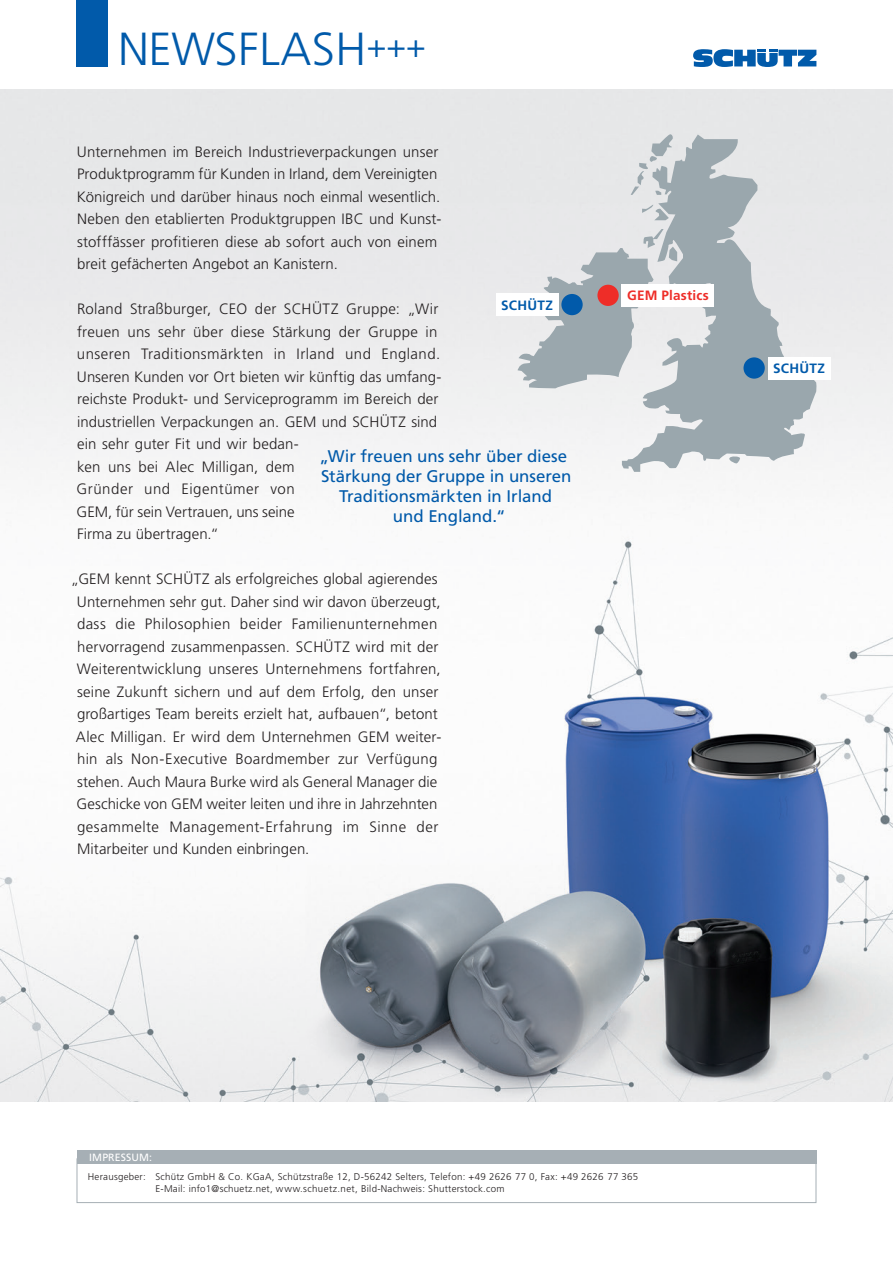
<style>
.page{position:relative;width:893px;height:1263px;background:#fff}
.page>*{position:absolute;margin:0;border:0;box-sizing:border-box;transform-origin:0 0}
.t1{font:300 46.35px "Frutiger LT Pro";letter-spacing:.01em;color:#015aaa}
.t2{font:16.8px/20px "Frutiger LT Pro";letter-spacing:-.005em;color:#015aaa;text-align:center}
.t3{font:300 15px/22.5px "Frutiger LT Pro";letter-spacing:.01em;color:#231f20}
.t4{font:700 13.5px "Frutiger LT Pro";letter-spacing:.02em;color:#015aaa}
.t5{font:700 13.5px "Frutiger LT Pro";letter-spacing:.015em;color:#ee2d28}
.t6{font:10.5px "Frutiger LT Pro";letter-spacing:.01em;color:#fff}
.t7{font:300 9.75px/12px "Frutiger LT Pro";letter-spacing:.025em;color:#231f20}
</style>
<div class="page">
<img style="left:0;top:89px;width:893px;height:1013px">
<svg style="left:622px;top:134px;width:195px;height:338px;background:#c0c7cb"></svg>
<svg style="left:729px;top:455px;width:12px;height:8px"></svg>
<svg style="left:631px;top:133px;width:42px;height:62px;background:#d1d5d7"></svg>
<svg style="left:642px;top:204px;width:27px;height:16px"></svg>
<svg style="left:518px;top:229px;width:159px;height:160px;background:#c6cccf"></svg>
<div style="left:597px;top:285px;width:22px;height:21px;background:#ee2d28;border-radius:50%"></div>
<div style="left:743px;top:357px;width:22px;height:22px;background:#015aaa;border-radius:50%"></div>
<div style="left:561px;top:294px;width:22px;height:21px;background:#015aaa;border-radius:50%"></div>
<div style="left:496px;top:294px;width:63px;height:22px;background:#fff"></div>
<div style="left:768px;top:357px;width:63px;height:22px;background:#fff"></div>
<div style="left:622px;top:285px;width:92px;height:22px;background:#fff"></div>
<svg style="left:693px;top:49px;width:123px;height:18px"></svg>
<div style="left:77px;top:0;width:31px;height:67px;background:#015aaa"></div>
<div style="left:77px;top:1158px;width:739px;height:45px;border:1px solid #a6afb5"></div>
<div style="left:77px;top:1150px;width:739px;height:13px;background:#a6afb5"></div>
<h1 class="t1" style="left:118px;top:22px;width:309px">NEWSFLASH<sup>+++</sup></h1>
<p class="t3" style="left:77px;top:140px;width:366px">Unternehmen im Bereich Industrieverpackungen unser Produktprogramm für Kunden in Irland, dem Vereinigten Königreich und darüber hinaus noch einmal wesentlich.<br>Neben den etablierten Produktgruppen IBC und Kunst&shy;stofffässer profitieren diese ab sofort auch von einem breit gefächerten Angebot an Kanistern.</p>
<p class="t3" style="left:77px;top:298px;width:366px">Roland Straßburger, CEO der SCHÜTZ Gruppe: „Wir freuen uns sehr über diese Stärkung der Gruppe in unseren Traditionsmärkten in Irland und England.<br>Unseren Kunden vor Ort bieten wir künftig das umfang&shy;reichste Produkt- und Serviceprogramm im Bereich der industriellen Verpackungen an. GEM und SCHÜTZ sind ein sehr guter Fit und wir bedan-<br>ken uns bei Alec Milligan, dem<br>Gründer und Eigentümer von<br>GEM, für sein Vertrauen, uns seine<br>Firma zu übertragen.“</p>
<p class="t3" style="left:76px;top:568px;width:367px;text-indent:-5px">„GEM kennt SCHÜTZ als erfolgreiches global agierendes Unternehmen sehr gut. Daher sind wir davon überzeugt, dass die Philosophien beider Familienunternehmen hervorragend zusammenpassen. SCHÜTZ wird mit der Weiterentwicklung unseres Unternehmens fortfahren, seine Zukunft sichern und auf dem Erfolg, den unser großartiges Team bereits erzielt hat, aufbauen“, betont Alec Milligan. Er wird dem Unternehmen GEM weiter&shy;hin als Non-Executive Boardmember zur Verfügung stehen. Auch Maura Burke wird als General Manager die Geschicke von GEM weiter leiten und ihre in Jahrzehnten gesammelte Management-Erfahrung im Sinne der Mitarbeiter und Kunden einbringen.</p>
<p class="t4" style="left:501px;top:297px;width:53px">SCHÜTZ</p>
<p class="t2" style="left:320px;top:446px;width:253px">„Wir freuen uns sehr über diese<br>Stärkung der Gruppe in unseren<br>Traditionsmärkten in Irland<br>und England.“</p>
<p class="t5" style="left:627px;top:288px;width:83px">GEM Plastics</p>
<p class="t4" style="left:773px;top:360px;width:53px">SCHÜTZ</p>
<p class="t6" style="left:89px;top:1151px;width:64px">IMPRESSUM:</p>
<p class="t7" style="left:155px;top:1170px;width:484px;text-indent:-68px">Herausgeber: Schütz GmbH &amp; Co. KGaA, Schützstraße 12, D-56242 Selters, Telefon: +49 2626 77 0, Fax: +49 2626 77 365<br>E-Mail: info1@schuetz.net, www.schuetz.net, Bild-Nachweis: Shutterstock.com</p>
</div>
